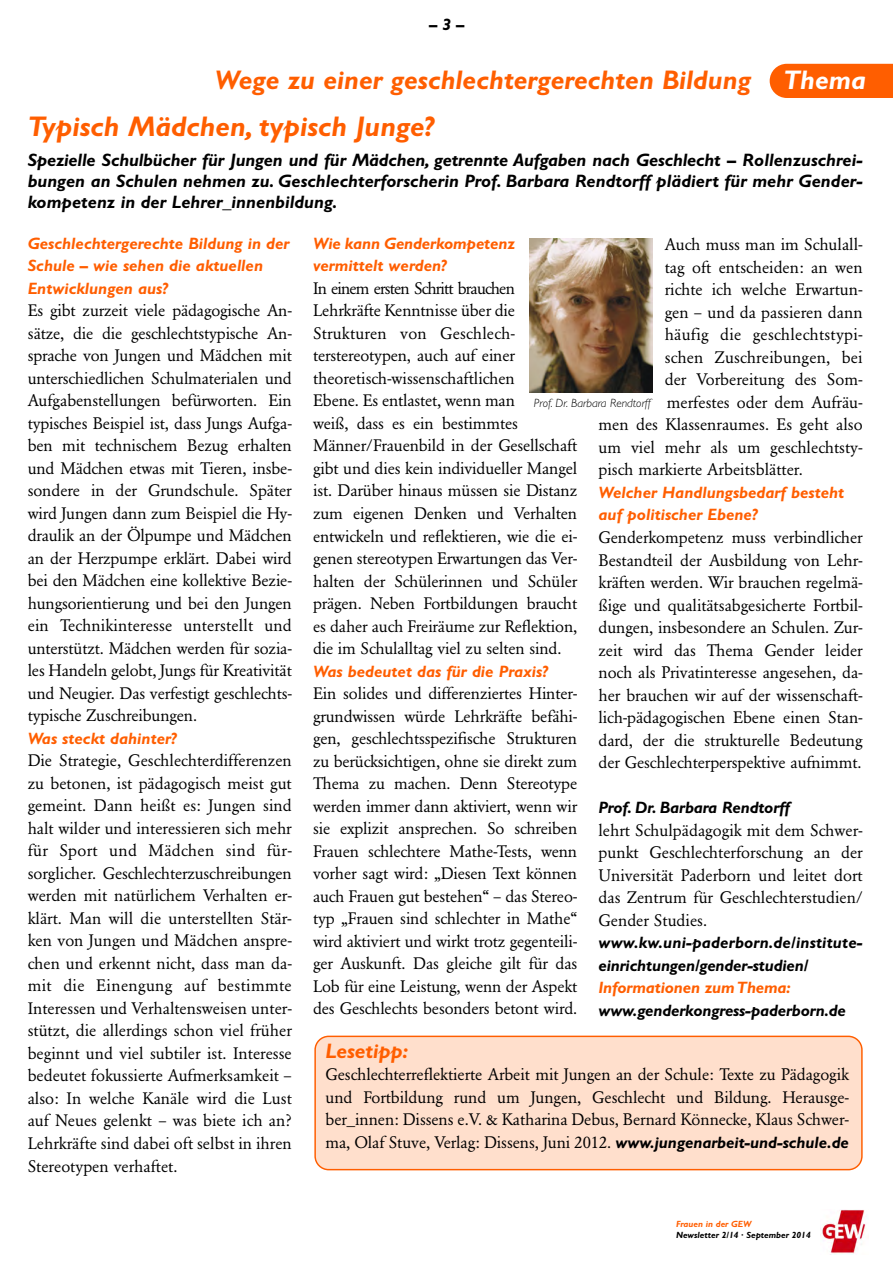
<style>
.page{position:relative;width:893px;height:1263px;background:#fff}
.page>*{position:absolute;margin:0;border:0;box-sizing:border-box;transform-origin:0 0}
.t1{font:italic 700 28.5px "Gill Sans";color:#ff5e00}
.t2{font:italic 700 27px "Gill Sans";color:#ff5e00}
.t3{font:italic 700 27px "Gill Sans";color:#fff}
.t4{font:italic 700 21px "Gill Sans";letter-spacing:-.005em;color:#ff5e00}
.t5{font:italic 700 18px/21px "Gill Sans";color:#000;text-align:justify}
.t6{font:16.5px/22.5px "Garamond BE";letter-spacing:-.01em;color:#000;text-align:justify}
.t7{font:italic 700 16.5px/22.5px "Gill Sans";color:#ff5e00}
.t8{font:italic 700 16.5px/22.5px "Gill Sans";letter-spacing:-.01em;color:#000}
.t9{font:16.5px "Garamond BE";letter-spacing:.015em;color:#000}
.t10{font:16.5px "Garamond BE";letter-spacing:.01em;color:#000}
.t11{font:italic 300 12px "Gill Sans";color:#000}
.t12{font:italic 700 9px "Gill Sans";color:#000}
.t13{font:italic 700 9px "Gill Sans";color:#ff5e00}
.s1{font-family:"Gill Sans";font-weight:700;font-style:italic}
</style>
<div class="page">
<div style="left:770px;top:64px;width:123px;height:34px;background:#ff5e00"></div>
<img style="left:530px;top:238px;width:123px;height:155px">
<div style="left:314px;top:1035px;width:549px;height:135px;background:#ffdfcc"></div>
<img style="left:820px;top:1209px;width:46px;height:46px">
<p class="t8" style="left:429px;top:14px;width:37px">–3–</p>
<h2 class="t2" style="left:215px;top:70px;width:538px">Wege zu einer geschlechtergerechten Bildung</h2>
<h2 class="t3" style="left:783px;top:70px;width:84px">Thema</h2>
<h1 class="t1" style="left:28px;top:116px;width:408px">Typisch Mädchen, typisch Junge?</h1>
<p class="t5" style="left:28px;top:152px;width:836px">Spezielle Schulbücher für Jungen und für Mädchen, getrennte Aufgaben nach Geschlecht – Rollenzuschrei&shy;bungen an Schulen nehmen zu. Geschlechterforscherin Prof. Barbara Rendtorff plädiert für mehr Gender&shy;kompetenz in der Lehrer_innenbildung.</p>
<p class="t7" style="left:28px;top:233px;width:263px">Geschlechtergerechte Bildung in der<br>Schule – wie sehen die aktuellen<br>Entwicklungen aus?</p>
<p class="t6" style="left:28px;top:301px;width:266px">Es gibt zurzeit viele pädagogische An&shy;sätze, die die geschlechtstypische An&shy;sprache von Jungen und Mädchen mit unterschiedlichen Schulmaterialen und Aufgabenstellungen befürworten. Ein typisches Beispiel ist, dass Jungs Aufga&shy;ben mit technischem Bezug erhalten und Mädchen etwas mit Tieren, insbe&shy;sondere in der Grundschule. Später wird Jungen dann zum Beispiel die Hy&shy;draulik an der Ölpumpe und Mädchen an der Herzpumpe erklärt. Dabei wird bei den Mädchen eine kollektive Bezie&shy;hungsorientierung und bei den Jungen ein Technikinteresse unterstellt und unterstützt. Mädchen werden für sozia&shy;les Handeln gelobt, Jungs für Kreativität und Neugier. Das verfestigt geschlechts&shy;typische Zuschreibungen.</p>
<p class="t7" style="left:28px;top:728px;width:150px">Was steckt dahinter?</p>
<p class="t6" style="left:28px;top:751px;width:266px">Die Strategie, Geschlechterdifferenzen zu betonen, ist pädagogisch meist gut gemeint. Dann heißt es: Jungen sind halt wilder und interessieren sich mehr für Sport und Mädchen sind für&shy;sorglicher. Geschlechterzuschreibungen werden mit natürlichem Verhalten er&shy;klärt. Man will die unterstellten Stär&shy;ken von Jungen und Mädchen anspre&shy;chen und erkennt nicht, dass man da&shy;mit die Einengung auf bestimmte Interessen und Verhaltensweisen unter&shy;stützt, die allerdings schon viel früher beginnt und viel subtiler ist. Interesse bedeutet fokussierte Aufmerksamkeit – also: In welche Kanäle wird die Lust auf Neues gelenkt – was biete ich an?<br>Lehrkräfte sind dabei oft selbst in ihren Stereotypen verhaftet.</p>
<p class="t7" style="left:313px;top:234px;width:203px">Wie kann Genderkompetenz vermittelt werden?</p>
<p class="t6" style="left:313px;top:278px;width:266px;text-align:left">In einem ersten Schritt brauchen Lehrkräfte Kenntnisse über die Strukturen von Geschlech&shy;terstereotypen, auch auf einer theoretisch-wissenschaftlichen<br>Ebene. Es entlastet, wenn man<br>weiß, dass es ein bestimmtes Männer/Frauenbild in der Gesellschaft gibt und dies kein individueller Mangel ist. Darüber hinaus müssen sie Distanz zum eigenen Denken und Verhalten entwickeln und reflektieren, wie die ei&shy;genen stereotypen Erwartungen das Ver&shy;halten der Schülerinnen und Schüler prägen. Neben Fortbildungen braucht es daher auch Freiräume zur Reflektion, die im Schulalltag viel zu selten sind.</p>
<p class="t7" style="left:313px;top:661px;width:236px">Was bedeutet das für die Praxis?</p>
<p class="t6" style="left:313px;top:683px;width:266px">Ein solides und differenziertes Hinter&shy;grundwissen würde Lehrkräfte befähi&shy;gen, geschlechtsspezifische Strukturen zu berücksichtigen, ohne sie direkt zum Thema zu machen. Denn Stereotype werden immer dann aktiviert, wenn wir sie explizit ansprechen. So schreiben Frauen schlechtere Mathe-Tests, wenn vorher sagt wird: „Diesen Text können auch Frauen gut bestehen“ – das Stereo&shy;typ „Frauen sind schlechter in Mathe“ wird aktiviert und wirkt trotz gegenteili&shy;ger Auskunft. Das gleiche gilt für das Lob für eine Leistung, wenn der Aspekt des Geschlechts besonders betont wird.</p>
<p class="t6" style="left:665px;top:235px;width:199px">Auch muss man im Schulall-</p>
<p class="t6" style="left:665px;top:257px;width:199px">tag oft entscheiden: an wen</p>
<p class="t6" style="left:665px;top:280px;width:199px">richte ich welche Erwartun-</p>
<p class="t6" style="left:665px;top:302px;width:199px">gen – und da passieren dann</p>
<p class="t9" style="left:665px;top:328px;width:199px">häufig die geschlechtstypi-</p>
<p class="t10" style="left:665px;top:351px;width:199px">schen Zuschreibungen, bei</p>
<p class="t6" style="left:665px;top:370px;width:199px">der Vorbereitung des Som-</p>
<p class="t6" style="left:667px;top:392px;width:197px">merfestes oder dem Aufräu-</p>
<p class="t6" style="left:598px;top:415px;width:266px">men des Klassenraumes. Es geht also</p>
<p class="t6" style="left:598px;top:437px;width:266px">um viel mehr als um geschlechtsty-</p>
<p class="t6" style="left:598px;top:460px;width:206px">pisch markierte Arbeitsblätter.</p>
<p class="t7" style="left:598px;top:483px;width:247px">Welcher Handlungsbedarf besteht auf politischer Ebene?</p>
<p class="t6" style="left:598px;top:527px;width:266px">Genderkompetenz muss verbindlicher Bestandteil der Ausbildung von Lehr&shy;kräften werden. Wir brauchen regelmä&shy;ßige und qualitätsabgesicherte Fortbil&shy;dungen, insbesondere an Schulen. Zur&shy;zeit wird das Thema Gender leider noch als Privatinteresse angesehen, da&shy;her brauchen wir auf der wissenschaft&shy;lich-pädagogischen Ebene einen Stan&shy;dard, der die strukturelle Bedeutung der Geschlechterperspektive aufnimmt.</p>
<p class="t8" style="left:598px;top:798px;width:193px">Prof. Dr. Barbara Rendtorff</p>
<p class="t6" style="left:598px;top:820px;width:266px">lehrt Schulpädagogik mit dem Schwer&shy;punkt Geschlechterforschung an der Universität Paderborn und leitet dort das Zentrum für Geschlechterstudien/ Gender Studies.</p>
<p class="t8" style="left:598px;top:933px;width:266px">www.kw.uni-paderborn.de/institute&shy;einrichtungen/gender-studien/</p>
<p class="t7" style="left:598px;top:978px;width:194px">Informationen zumThema:</p>
<p class="t8" style="left:598px;top:1000px;width:249px">www.genderkongress-paderborn.de</p>
<p class="t11" style="left:534px;top:399px;width:119px">Prof. Dr. Barbara Rendtorff</p>
<p class="t4" style="left:326px;top:1043px;width:84px">Lesetipp:</p>
<p class="t6" style="left:326px;top:1065px;width:525px">Geschlechterreflektierte Arbeit mit Jungen an der Schule: Texte zu Pädagogik und Fortbildung rund um Jungen, Geschlecht und Bildung. Herausge&shy;ber_innen: Dissens e.V. &amp; Katharina Debus, Bernard Könnecke, Klaus Schwer&shy;ma, Olaf Stuve, Verlag: Dissens, Juni 2012. <span class="s1">www.jungenarbeit-und-schule.de</span></p>
<p class="t13" style="left:676px;top:1221px;width:77px">Frauen in der GEW</p>
<p class="t12" style="left:676px;top:1231px;width:136px">Newsletter 2/14 · September 2014</p>
</div>
